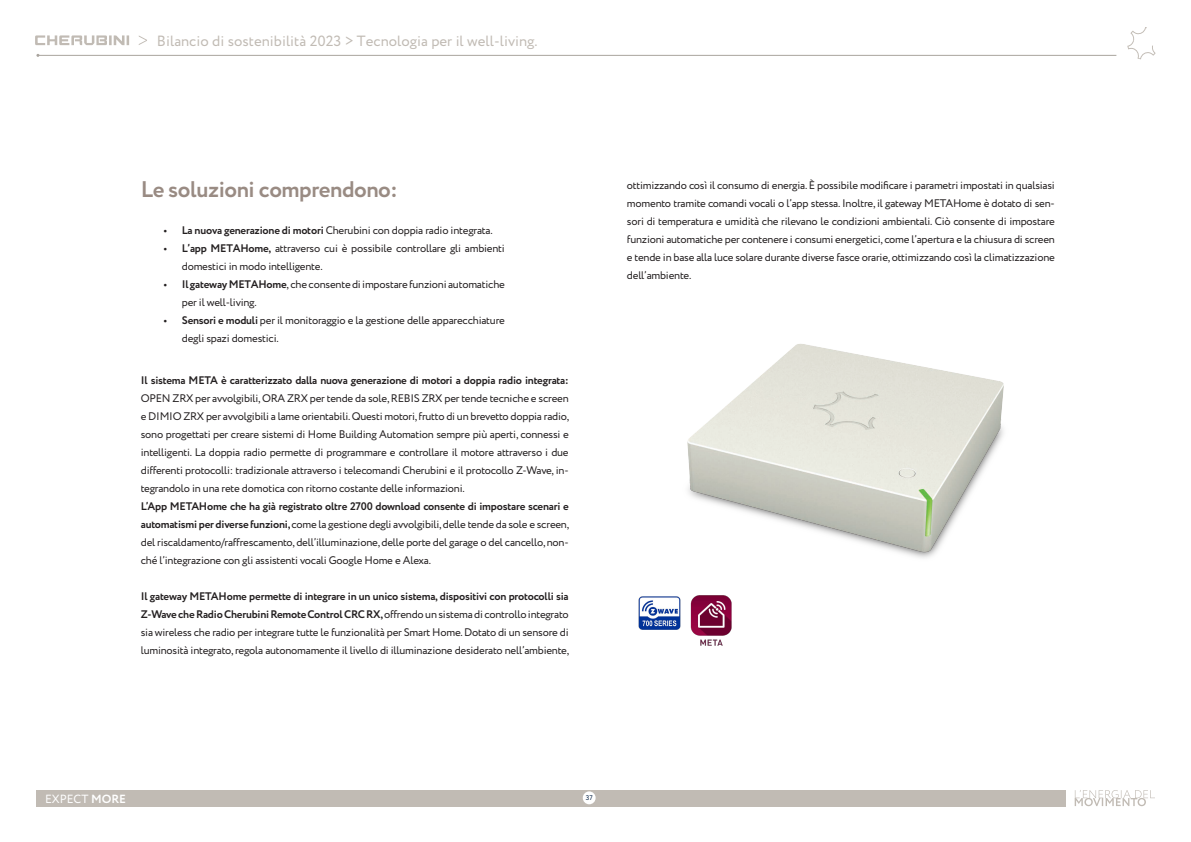
<style>
.page{position:relative;width:1191px;height:842px;background:#fff}
.page>*{position:absolute;margin:0;border:0;box-sizing:border-box;transform-origin:0 0}
.t1{font:700 22.6px "Circe";letter-spacing:-.02em;color:#998b83}
.t2{font:14.8px "Circe";color:#c1bbb4}
.t3{font:11.8px "Circe";color:#fff}
.t4{font:11px/18px "Circe";letter-spacing:-.02em;color:#231f20;text-align:justify}
.t5{font:6.8px "Circe";color:#001e41}
.s1{font-weight:700}
</style>
<div class="page">
<div style="left:36px;top:790px;width:1029px;height:16px;background:#c1bbb4"></div>
<svg style="left:35px;top:35px;width:94px;height:10px"></svg>
<svg style="left:139px;top:35px;width:8px;height:10px"></svg>
<hr style="left:38px;top:55px;width:1078px;height:1px;background:#a9a49e">
<svg style="left:1127px;top:27px;width:28px;height:32px"></svg>
<div style="left:583px;top:791px;width:12px;height:13px;background:#fff;border-radius:50%"></div>
<svg style="left:1074px;top:790px;width:81px;height:16px"></svg>
<img style="left:687px;top:344px;width:317px;height:214px">
<img style="left:690px;top:595px;width:42px;height:51px">
<img style="left:638px;top:596px;width:43px;height:34px">
<h2 class="t2" style="left:157px;top:31px;width:382px">Bilancio di sostenibilità 2023 &gt; Tecnologia per il well-living.</h2>
<p class="t1" style="left:141px;top:175px;width:258px">Le soluzioni comprendono:</p>
<p class="t4" style="left:164px;top:221px;width:330px"><span class="s1">• La nuova generazione di motori</span> Cherubini con doppia radio integrata.</p>
<p class="t4" style="left:182px;top:239px;width:324px;text-indent:-18px"><span class="s1">• L’app METAHome,</span> attraverso cui è possibile controllare gli ambienti domestici in modo intelligente.</p>
<p class="t4" style="left:182px;top:275px;width:324px;text-indent:-18px"><span class="s1">• Il gateway METAHome</span>, che consente di impostare funzioni automatiche per il well-living.</p>
<p class="t4" style="left:182px;top:311px;width:325px;text-indent:-18px"><span class="s1">• Sensori e moduli</span> per il monitoraggio e la gestione delle apparecchiature degli spazi domestici.</p>
<p class="t4" style="left:141px;top:371px;width:430px"><span class="s1">Il sistema META è caratterizzato dalla nuova generazione di motori a doppia radio integrata:<br></span>OPEN ZRX per avvolgibili, ORA ZRX per tende da sole, REBIS ZRX per tende tecniche e screen e DIMIO ZRX per avvolgibili a lame orientabili. Questi motori, frutto di un brevetto doppia radio, sono progettati per creare sistemi di Home Building Automation sempre più aperti, connessi e intelligenti. La doppia radio permette di programmare e controllare il motore attraverso i due differenti protocolli: tradizionale attraverso i telecomandi Cherubini e il protocollo Z-Wave, in&shy;tegrandolo in una rete domotica con ritorno costante delle informazioni.</p>
<p class="t4" style="left:141px;top:497px;width:430px"><span class="s1">L’App METAHome che ha già registrato oltre 2700 download consente di impostare scenari e automatismi per diverse funzioni,</span> come la gestione degli avvolgibili, delle tende da sole e screen, del riscaldamento/raffrescamento, dell’illuminazione, delle porte del garage o del cancello, non&shy;ché l’integrazione con gli assistenti vocali Google Home e Alexa.</p>
<p class="t4" style="left:141px;top:587px;width:430px"><span class="s1">Il gateway METAHome permette di integrare in un unico sistema, dispositivi con protocolli sia Z-Wave che Radio Cherubini Remote Control CRC RX,</span> offrendo un sistema di controllo integrato sia wireless che radio per integrare tutte le funzionalità per Smart Home. Dotato di un sensore di luminosità integrato, regola autonomamente il livello di illuminazione desiderato nell’ambiente,</p>
<p class="t4" style="left:627px;top:176px;width:429px">ottimizzando così il consumo di energia. È possibile modificare i parametri impostati in qualsiasi momento tramite comandi vocali o l’app stessa. Inoltre, il gateway METAHome è dotato di sen&shy;sori di temperatura e umidità che rilevano le condizioni ambientali. Ciò consente di impostare funzioni automatiche per contenere i consumi energetici, come l’apertura e la chiusura di screen e tende in base alla luce solare durante diverse fasce orarie, ottimizzando così la climatizzazione dell’ambiente.</p>
<p class="t3" style="left:45px;top:791px;width:83px">EXPECT <span class="s1">MORE</span></p>
<p class="t5" style="left:586px;top:793px;width:8px">37</p>
</div>
